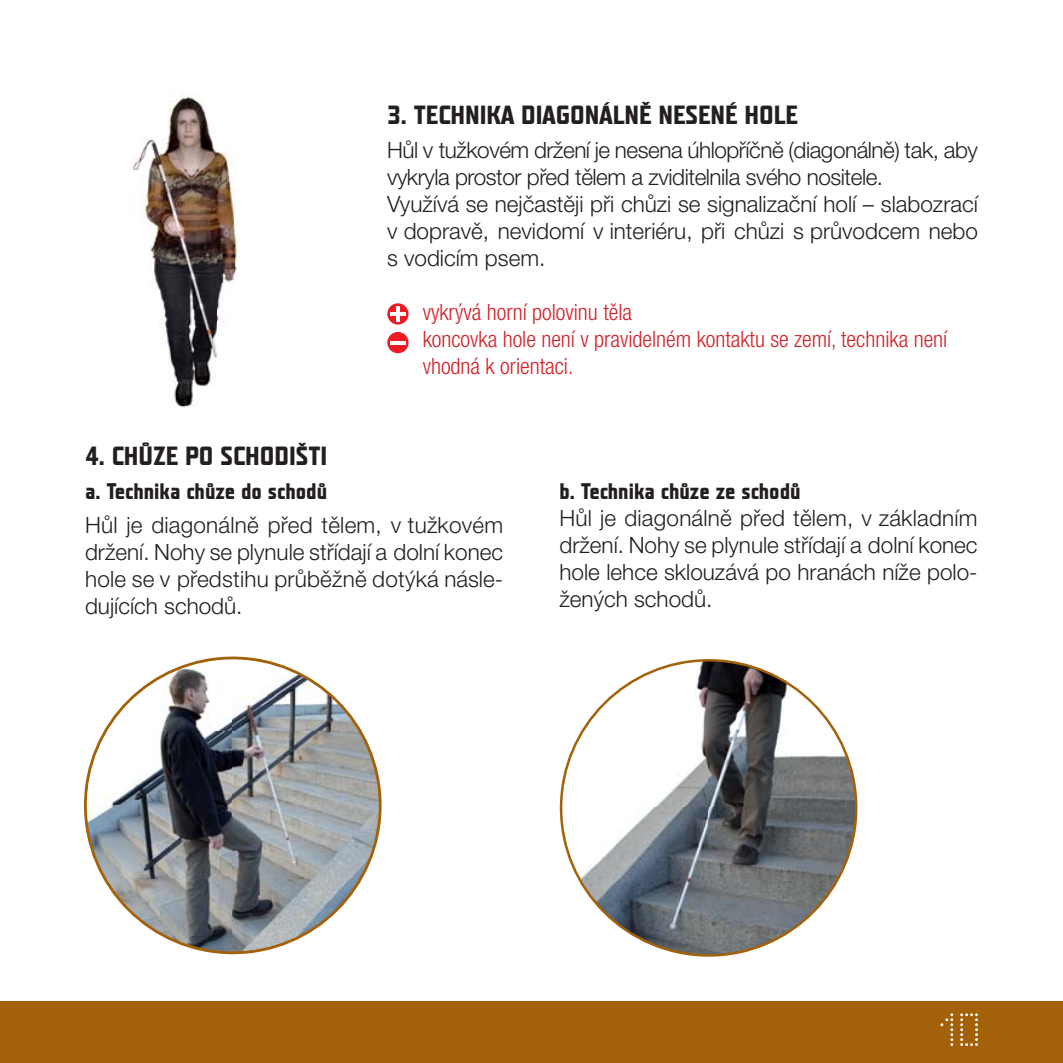
<style>
.page{position:relative;width:1063px;height:1063px;background:#fff}
.page>*{position:absolute;margin:0;border:0;box-sizing:border-box;transform-origin:0 0}
.t1{font:700 26.25px "Teuton Normal CE";color:#231f20}
.t2{font:300 22.5px/27px "Helvetica Neue LT Pro";color:#231f20;text-align:justify}
.t3{font:300 condensed 22.5px/27px "Helvetica Neue LT Pro";color:#d2232a}
.t4{font:700 22.5px "Teuton Normal CE";color:#231f20}
</style>
<div class="page">
<div style="left:0;top:1001px;width:1063px;height:62px;background:#a36109"></div>
<svg style="left:960px;top:1013px;width:18px;height:33px"></svg>
<svg style="left:940px;top:1013px;width:13px;height:33px"></svg>
<img style="left:133px;top:96px;width:104px;height:312px">
<div style="left:387px;top:303px;width:22px;height:22px;background:#ed1c24;border-radius:50%"></div>
<hr style="left:396px;top:306px;width:4px;height:16px;background:#fff">
<hr style="left:390px;top:312px;width:16px;height:4px;background:#fff">
<div style="left:387px;top:332px;width:22px;height:21px;background:#ed1c24;border-radius:50%"></div>
<hr style="left:390px;top:341px;width:16px;height:3px;background:#fff">
<svg style="left:84px;top:657px;width:298px;height:297px"></svg>
<svg style="left:560px;top:659px;width:297px;height:298px"></svg>
<p class="t1" style="left:387px;top:102px;width:413px">3. TECHNIKA DIAGONÁLNĚ NESENÉ HOLE</p>
<p class="t2" style="left:387px;top:140px;width:592px;text-align:left">Hůl v tužkovém držení je nesena úhlopříčně (diagonálně) tak, aby vykryla prostor před tělem a zviditelnila svého nositele.<br>Využívá se nejčastěji při chůzi se signalizační holí – slabozrací v dopravě, nevidomí v interiéru, při chůzi s průvodcem nebo s vodicím psem.</p>
<p class="t3" style="left:423px;top:299px;width:526px">vykrývá horní polovinu těla<br>koncovka hole není v pravidelném kontaktu se zemí, technika není vhodná k orientaci.</p>
<p class="t1" style="left:85px;top:443px;width:244px">4. CHŮZE PO SCHODIŠTI</p>
<p class="t4" style="left:85px;top:480px;width:244px">a. Technika chůze do schodů</p>
<p class="t2" style="left:85px;top:514px;width:420px">Hůl je diagonálně před tělem, v tužkovém držení. Nohy se plynule střídají a dolní konec hole se v předstihu průběžně dotýká násle&shy;dujících schodů.</p>
<p class="t4" style="left:560px;top:480px;width:243px">b. Technika chůze ze schodů</p>
<p class="t2" style="left:560px;top:507px;width:420px">Hůl je diagonálně před tělem, v základním držení. Nohy se plynule střídají a dolní konec hole lehce sklouzává po hranách níže polo&shy;žených schodů.</p>
</div>
